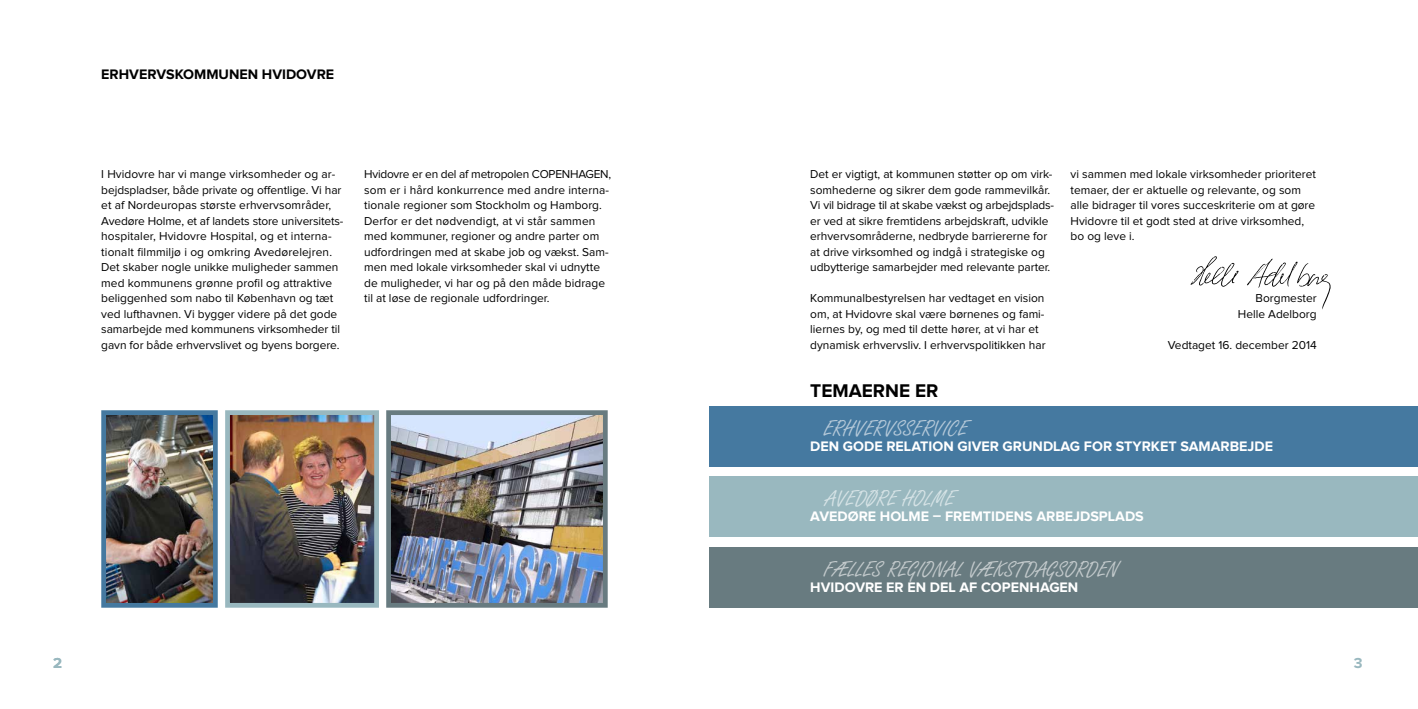
<style>
.page{position:relative;width:1418px;height:709px;background:#fff}
.page>*{position:absolute;margin:0;border:0;box-sizing:border-box;transform-origin:0 0}
.t1{font:23.75px "Freestyle Script";color:#c3cacc}
.t2{font:23.75px "Freestyle Script";color:#b5c9d9}
.t3{font:23.75px "Freestyle Script";color:#d6e3e6}
.t4{font:700 19px "Proxima Nova";color:#000}
.t5{font:700 15px "Proxima Nova";color:#99b8bf}
.t6{font:700 14.25px "Proxima Nova";color:#fff}
.t7{font:700 14.25px "Proxima Nova";color:#000}
.t8{font:11.88px/15.5px "Proxima Nova";color:#000}
</style>
<div class="page">
<img style="left:392px;top:416px;width:209px;height:185px">
<div style="left:386px;top:410px;width:221px;height:197px;border:5px solid #687b80"></div>
<img style="left:107px;top:416px;width:105px;height:185px">
<div style="left:101px;top:410px;width:117px;height:197px;border:5px solid #4579a0"></div>
<img style="left:231px;top:416px;width:142px;height:185px">
<div style="left:225px;top:410px;width:154px;height:197px;border:5px solid #99b8bf"></div>
<svg style="left:1190px;top:256px;width:48px;height:31px"></svg>
<svg style="left:1247px;top:258px;width:83px;height:51px"></svg>
<div style="left:709px;top:406px;width:708px;height:60px;background:#4579a0"></div>
<div style="left:709px;top:476px;width:708px;height:61px;background:#99b8bf"></div>
<div style="left:709px;top:547px;width:708px;height:60px;background:#687b80"></div>
<p class="t7" style="left:101px;top:68px;width:234px">ERHVERVSKOMMUNEN HVIDOVRE</p>
<p class="t8" style="left:101px;top:167px;width:244px">I Hvidovre har vi mange virksomheder og ar&shy;bejdspladser, både private og offentlige. Vi har et af Nordeuropas største erhvervsområder, Avedøre Holme, et af landets store universitets&shy;hospitaler, Hvidovre Hospital, og et interna&shy;tionalt filmmiljø i og omkring Avedørelejren.<br>Det skaber nogle unikke muligheder sammen med kommunens grønne profil og attraktive beliggenhed som nabo til København og tæt ved lufthavnen. Vi bygger videre på det gode samarbejde med kommunens virksomheder til gavn for både erhvervslivet og byens borgere.</p>
<p class="t8" style="left:364px;top:167px;width:248px">Hvidovre er en del af metropolen COPENHAGEN, som er i hård konkurrence med andre interna&shy;tionale regioner som Stockholm og Hamborg.<br>Derfor er det nødvendigt, at vi står sammen med kommuner, regioner og andre parter om udfordringen med at skabe job og vækst. Sam&shy;men med lokale virksomheder skal vi udnytte de muligheder, vi har og på den måde bidrage til at løse de regionale udfordringer.</p>
<p class="t8" style="left:810px;top:167px;width:245px">Det er vigtigt, at kommunen støtter op om virk&shy;somhederne og sikrer dem gode rammevilkår.<br>Vi vil bidrage til at skabe vækst og arbejdsplads&shy;er ved at sikre fremtidens arbejdskraft, udvikle erhvervsområderne, nedbryde barriererne for at drive virksomhed og indgå i strategiske og udbytterige samarbejder med relevante parter.</p>
<p class="t8" style="left:810px;top:291px;width:237px">Kommunalbestyrelsen har vedtaget en vision om, at Hvidovre skal være børnenes og fami&shy;liernes by, og med til dette hører, at vi har et dynamisk erhvervsliv. I erhvervspolitikken har</p>
<h2 class="t4" style="left:810px;top:382px;width:130px">TEMAERNE ER</h2>
<h1 class="t2" style="left:823px;top:415px;width:145px">ERHVERVSSERVICE</h1>
<p class="t8" style="left:1070px;top:167px;width:247px">vi sammen med lokale virksomheder prioriteret temaer, der er aktuelle og relevante, og som alle bidrager til vores succeskriterie om at gøre Hvidovre til et godt sted at drive virksomhed, bo og leve i.</p>
<p class="t8" style="left:1237px;top:291px;width:80px;text-align:right">Borgmester<br>Helle Adelborg</p>
<p class="t8" style="left:1167px;top:338px;width:150px">Vedtaget 16. december 2014</p>
<p class="t6" style="left:810px;top:439px;width:464px">DEN GODE RELATION GIVER GRUNDLAG FOR STYRKET SAMARBEJDE</p>
<h1 class="t3" style="left:825px;top:486px;width:131px">AVEDØRE HOLME</h1>
<p class="t6" style="left:810px;top:510px;width:335px">AVEDØRE HOLME – FREMTIDENS ARBEJDSPLADS</p>
<h1 class="t1" style="left:823px;top:557px;width:296px">FÆLLES REGIONAL VÆKSTDAGSORDEN</h1>
<p class="t6" style="left:810px;top:581px;width:269px">HVIDOVRE ER EN DEL AF COPENHAGEN</p>
<p class="t5" style="left:53px;top:656px;width:11px">2</p>
<p class="t5" style="left:1353px;top:656px;width:10px">3</p>
</div>
